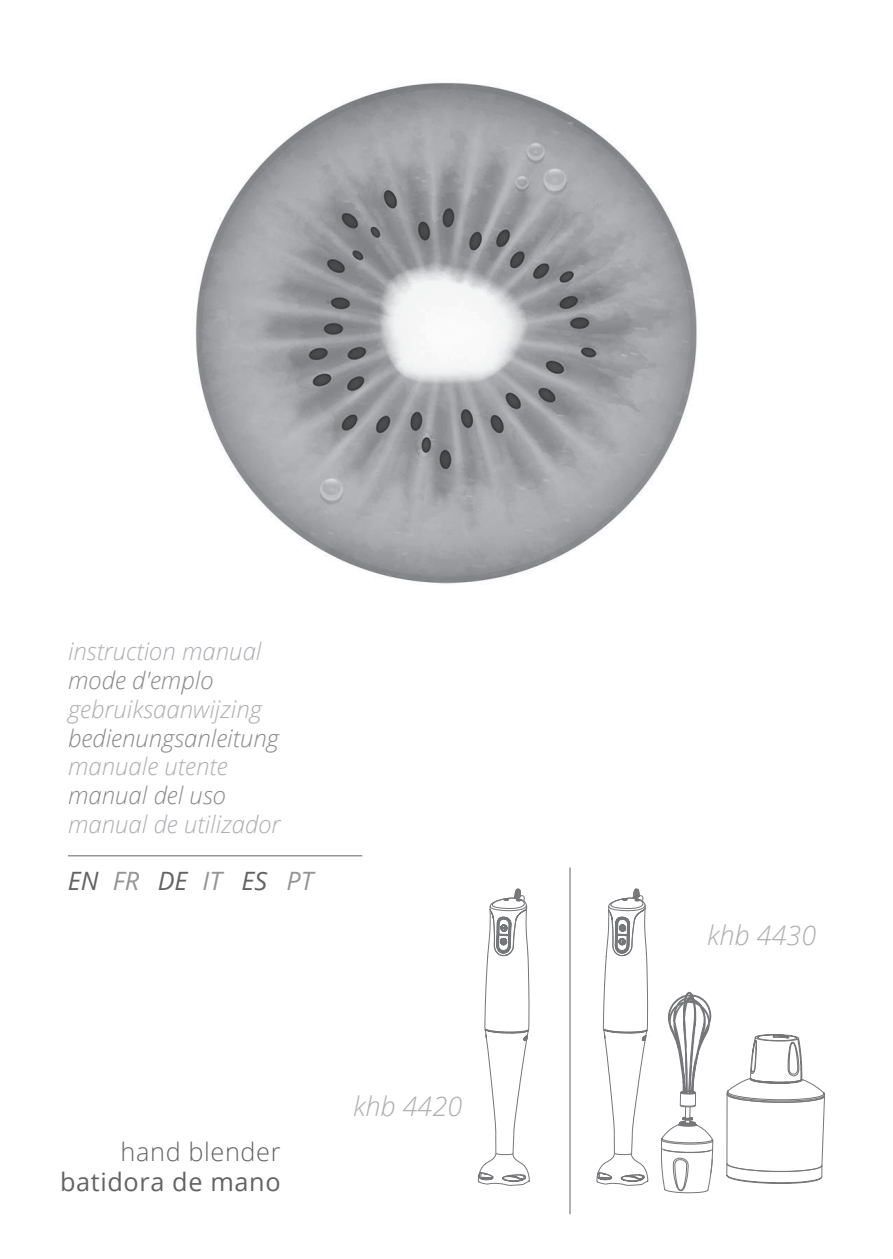
<style>
.page{position:relative;width:893px;height:1259px;background:#fff}
.page>*{position:absolute;margin:0;border:0;box-sizing:border-box;transform-origin:0 0}
.t1{font:italic 300 27px "Open Sans";color:#adaeb2}
.t2{font:25.2px "Open Sans";letter-spacing:.025em;color:#636366}
.t3{font:italic 25.2px "Open Sans";color:#636366}
.t4{font:300 25.2px "Open Sans";letter-spacing:.025em;color:#636366}
.t5{font:italic 300 24px "Open Sans";color:#adaeb2}
.t6{font:italic 300 24px "Open Sans";color:#87898c}
.s1{color:#939598}
</style>
<div class="page">
<img style="left:195px;top:82px;width:502px;height:502px">
<hr style="left:68px;top:855px;width:294px;height:1px;background:#636366">
<svg style="left:596px;top:888px;width:227px;height:305px"></svg>
<svg style="left:477px;top:888px;width:55px;height:298px"></svg>
<hr style="left:569px;top:867px;width:1px;height:347px;background:#636366">
<p class="t5" style="left:68px;top:635px;width:195px">instruction manual</p>
<p class="t6" style="left:68px;top:664px;width:147px">mode d'emplo</p>
<p class="t5" style="left:68px;top:692px;width:196px">gebruiksaanwijzing</p>
<p class="t6" style="left:68px;top:721px;width:213px">bedienungsanleitung</p>
<p class="t5" style="left:68px;top:750px;width:161px">manuale utente</p>
<p class="t6" style="left:68px;top:779px;width:159px">manual del uso</p>
<p class="t5" style="left:68px;top:808px;width:214px">manual de utilizador</p>
<p class="t3" style="left:68px;top:864px;width:247px">EN <span class="s1">FR</span> DE <span class="s1">IT</span> ES <span class="s1">PT</span></p>
<p class="t4" style="left:121px;top:1134px;width:162px">hand blender</p>
<p class="t2" style="left:60px;top:1164px;width:222px">batidora de mano</p>
<p class="t1" style="left:353px;top:1088px;width:111px">khb 4420</p>
<p class="t1" style="left:707px;top:916px;width:111px">khb 4430</p>
</div>
